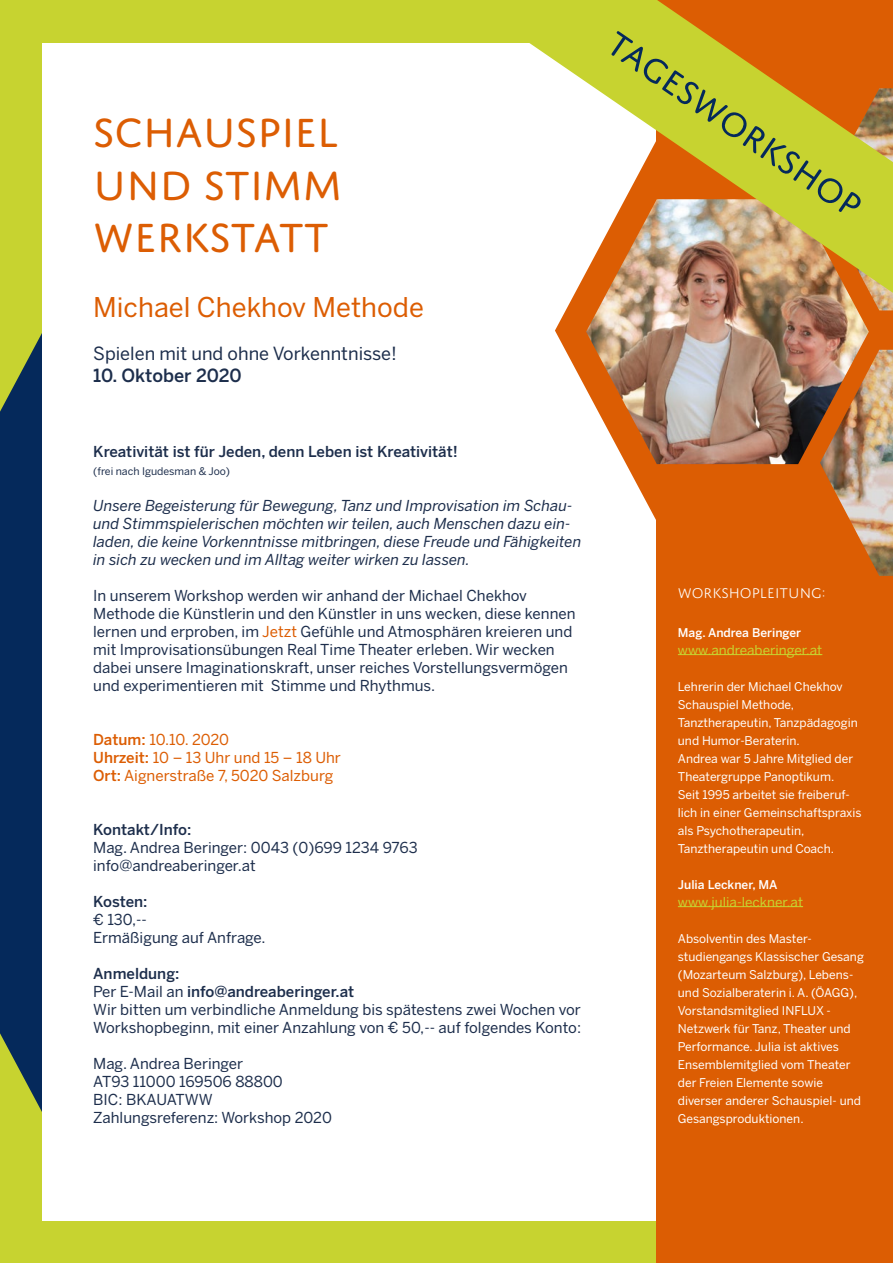
<style>
.page{position:relative;width:893px;height:1263px;background:#c7d330}
.page>*{position:absolute;margin:0;border:0;box-sizing:border-box;transform-origin:0 0}
.t1{font:43.5px/52.2px "Domus Titling";color:#dc5d03;text-align:justify}
.t2{font:36px "Domus Titling";color:#05295b}
.t3{font:27px "Benton Sans";color:#dc5d03}
.t4{font:18px "Benton Sans";color:#1d2e4c}
.t5{font:500 18px "Benton Sans";letter-spacing:-.005em;color:#1d2e4c}
.t6{font:15px/18px "Benton Sans";color:#1d2e4c}
.t7{font:italic 15px/18px "Benton Sans";color:#1d2e4c}
.t8{font:15px/18px "Benton Sans";color:#dc5d03}
.t9{font:500 15px "Benton Sans";color:#1d2e4c}
.t10{font:300 15px "Domus Titling";color:#fff}
.t11{font:13.5px "Benton Sans";color:#c7d330}
.t12{font:12px/18px "Benton Sans";color:#fff}
.t13{font:500 12px "Benton Sans";color:#fff}
.t14{font:10.5px "Benton Sans";color:#1d2e4c}
.s1{color:#dc5d03}
.s2{font-weight:500}
</style>
<div class="page">
<svg style="left:0;top:313px;width:43px;height:819px;background:#264658"></svg>
<div style="left:43px;top:43px;width:807px;height:1177px;background:#fff"></div>
<div style="left:657px;top:0;width:236px;height:1263px;background:#dc5d03"></div>
<svg style="left:555px;top:293px;width:338px;height:407px"></svg>
<img style="left:586px;top:293px;width:283px;height:171px">
<img style="left:820px;top:293px;width:73px;height:17px">
<img style="left:820px;top:350px;width:73px;height:226px">
<hr style="left:678px;top:906px;width:125px;height:1px;background:#c7d330">
<hr style="left:678px;top:654px;width:144px;height:1px;background:#c7d330">
<svg style="left:529px;top:0;width:364px;height:293px"></svg>
<h1 class="t1" style="left:93px;top:106px;width:250px">SCHAUSPIEL UND STIMM WERKSTATT</h1>
<h3 class="t3" style="left:93px;top:291px;width:332px">Michael Chekhov Methode</h3>
<p class="t4" style="left:93px;top:343px;width:305px">Spielen mit und ohne Vorkenntnisse!</p>
<p class="t5" style="left:93px;top:364px;width:150px">10. Oktober 2020</p>
<h2 class="t2" style="left:621px;top:24px;width:302px;rotate:34deg">Tagesworkshop</h2>
<p class="t9" style="left:93px;top:442px;width:366px">Kreativität ist für Jeden, denn Leben ist Kreativität!</p>
<p class="t14" style="left:93px;top:464px;width:138px">(frei nach Igudesman &amp; Joo)</p>
<p class="t7" style="left:93px;top:496px;width:490px">Unsere Begeisterung für Bewegung, Tanz und Improvisation im Schau&shy;und Stimmspielerischen möchten wir teilen, auch Menschen dazu ein&shy;laden, die keine Vorkenntnisse mitbringen, diese Freude und Fähigkeiten in sich zu wecken und im Alltag weiter wirken zu lassen.</p>
<p class="t6" style="left:93px;top:586px;width:484px">In unserem Workshop werden wir anhand der Michael Chekhov Methode die Künstlerin und den Künstler in uns wecken, diese kennen lernen und erproben, im <span class="s1">Jetzt</span> Gefühle und Atmosphären kreieren und mit Improvisationsübungen Real Time Theater erleben. Wir wecken dabei unsere Imaginationskraft, unser reiches Vorstellungsvermögen und experimentieren mit Stimme und Rhythmus.</p>
<p class="t8" style="left:93px;top:730px;width:249px"><span class="s2">Datum:</span> 10.10. 2020<br><span class="s2">Uhrzeit:</span> 10 – 13 Uhr und 15 – 18 Uhr<br><span class="s2">Ort:</span> Aignerstraße 7, 5020 Salzburg</p>
<p class="t9" style="left:93px;top:820px;width:100px">Kontakt/Info:</p>
<p class="t6" style="left:93px;top:838px;width:326px">Mag. Andrea Beringer: 0043 (0)699 1234 9763 info@andreaberinger.at</p>
<p class="t9" style="left:93px;top:892px;width:56px">Kosten:</p>
<p class="t6" style="left:93px;top:910px;width:174px">€ 130,--<br>Ermäßigung auf Anfrage.</p>
<p class="t6" style="left:93px;top:964px;width:489px"><span class="s2">Anmeldung:<br></span>Per E-Mail an <span class="s2">info@andreaberinger.at<br></span>Wir bitten um verbindliche Anmeldung bis spätestens zwei Wochen vor Workshopbeginn, mit einer Anzahlung von € 50,-- auf folgendes Konto:</p>
<p class="t6" style="left:93px;top:1054px;width:240px">Mag. Andrea Beringer<br>AT93 11000 169506 88800<br>BIC: BKAUATWW<br>Zahlungsreferenz: Workshop 2020</p>
<p class="t10" style="left:678px;top:585px;width:149px">WORKSHOPLEITUNG:</p>
<p class="t13" style="left:678px;top:625px;width:125px">Mag. Andrea Beringer</p>
<p class="t11" style="left:678px;top:641px;width:146px">www.andreaberinger.at</p>
<p class="t12" style="left:678px;top:677px;width:185px">Lehrerin der Michael Chekhov<br>Schauspiel Methode,<br>Tanztherapeutin, Tanzpädagogin und Humor-Beraterin.<br>Andrea war 5 Jahre Mitglied der<br>Theatergruppe Panoptikum.<br>Seit 1995 arbeitet sie freiberuf&shy;lich in einer Gemeinschaftspraxis als Psychotherapeutin,<br>Tanztherapeutin und Coach.</p>
<p class="t13" style="left:678px;top:877px;width:101px">Julia Leckner, MA</p>
<p class="t11" style="left:678px;top:893px;width:127px">www.julia-leckner.at</p>
<p class="t12" style="left:678px;top:929px;width:187px">Absolventin des Master&shy;studiengangs Klassischer Gesang (Mozarteum Salzburg), Lebens&shy;und Sozialberaterin i. A. (ÖAGG),<br>Vorstandsmitglied INFLUX -<br>Netzwerk für Tanz, Theater und<br>Performance. Julia ist aktives<br>Ensemblemitglied vom Theater der Freien Elemente sowie diverser anderer Schauspiel- und<br>Gesangsproduktionen.</p>
</div>
